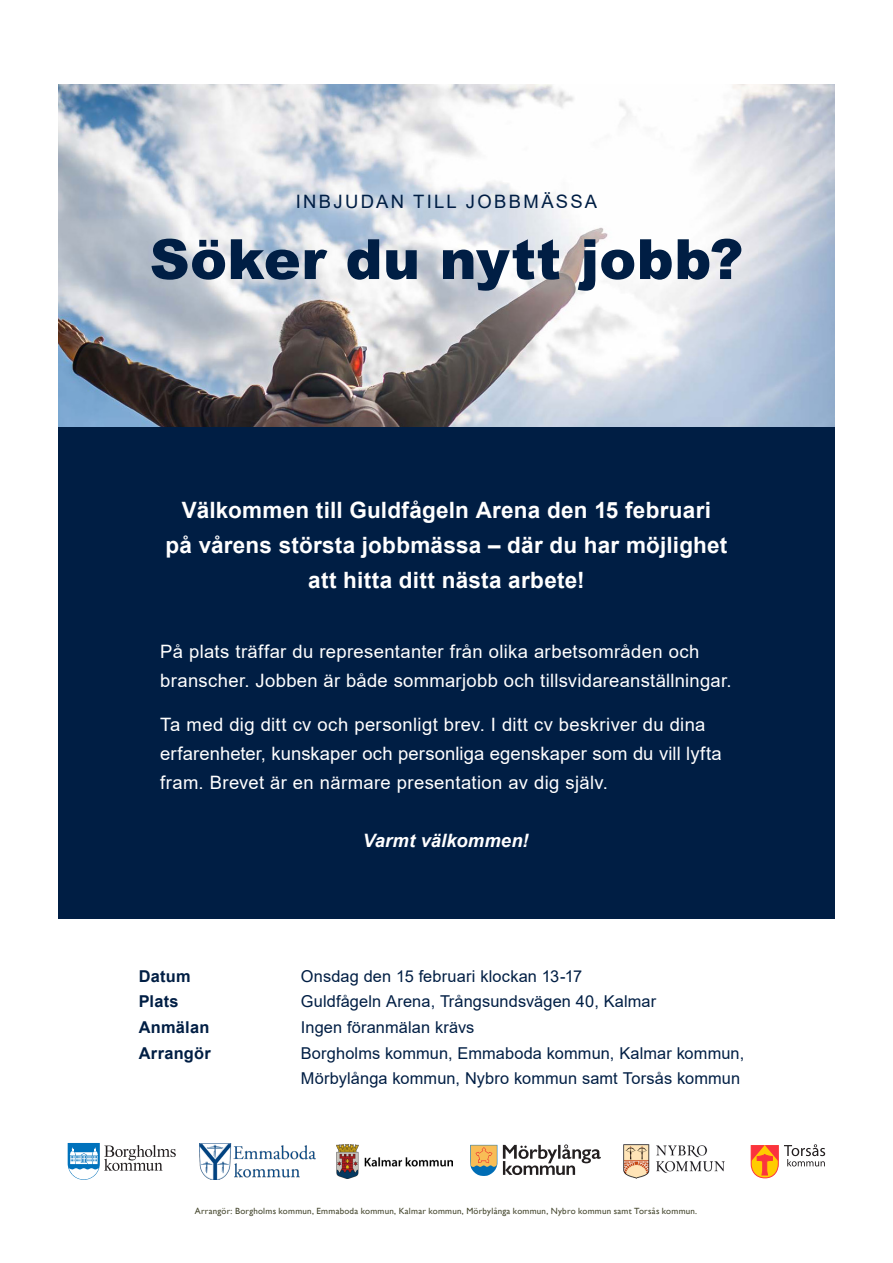
<style>
.page{position:relative;width:893px;height:1263px;background:#fff}
.page>*{position:absolute;margin:0;border:0;box-sizing:border-box;transform-origin:0 0}
.t1{font:900 55.5px "Arial";letter-spacing:.01em;color:#001e44}
.t2{font:700 22.5px/35px "Arial";letter-spacing:.01em;color:#fff;text-align:center}
.t3{font:18.45px/29px "Arial";letter-spacing:.015em;color:#fff}
.t4{font:18.45px "Arial";letter-spacing:.125em;color:#001e44}
.t5{font:italic 700 18.45px "Arial";letter-spacing:.005em;color:#fff}
.t6{font:16.35px/24.6px "Arial";letter-spacing:.01em;color:#001e44}
.t7{font:700 16.35px "Arial";letter-spacing:.015em;color:#001e44}
.t8{font:9px "Gill Sans";letter-spacing:.025em;color:#46482f}
</style>
<div class="page">
<div style="left:58px;top:424px;width:777px;height:494px;background:#001e44"></div>
<img style="left:337px;top:1144px;width:115px;height:34px">
<svg style="left:68px;top:1143px;width:108px;height:37px"></svg>
<svg style="left:470px;top:1144px;width:131px;height:32px"></svg>
<img style="left:623px;top:1144px;width:102px;height:34px">
<svg style="left:751px;top:1145px;width:27px;height:33px"></svg>
<svg style="left:784px;top:1144px;width:41px;height:22px"></svg>
<img style="left:200px;top:1144px;width:115px;height:35px">
<img style="left:58px;top:85px;width:777px;height:341px">
<p class="t4" style="left:296px;top:188px;width:303px">INBJUDAN TILL JOBBMÄSSA</p>
<p class="t1" style="left:150px;top:219px;width:595px">Söker du nytt jobb?</p>
<p class="t2" style="left:182px;top:493px;width:531px">Välkommen till Guldfågeln Arena den 15 februari</p>
<p class="t2" style="left:166px;top:528px;width:563px">på vårens största jobbmässa – där du har möjlighet att hitta ditt nästa arbete!</p>
<p class="t3" style="left:160px;top:637px;width:573px">På plats träffar du representanter från olika arbetsområden och branscher. Jobben är både sommarjobb och tillsvidareanställningar.</p>
<p class="t3" style="left:160px;top:710px;width:563px">Ta med dig ditt cv och personligt brev. I ditt cv beskriver du dina erfarenheter, kunskaper och personliga egenskaper som du vill lyfta fram. Brevet är en närmare presentation av dig själv.</p>
<p class="t5" style="left:363px;top:829px;width:167px">Varmt välkommen!</p>
<p class="t7" style="left:139px;top:964px;width:53px">Datum</p>
<p class="t6" style="left:301px;top:964px;width:283px">Onsdag den 15 februari klockan 13-17</p>
<p class="t7" style="left:139px;top:990px;width:41px">Plats</p>
<p class="t6" style="left:301px;top:989px;width:357px">Guldfågeln Arena, Trångsundsvägen 40, Kalmar</p>
<p class="t7" style="left:139px;top:1016px;width:72px">Anmälan</p>
<p class="t6" style="left:301px;top:1015px;width:175px">Ingen föranmälan krävs</p>
<p class="t7" style="left:139px;top:1042px;width:73px">Arrangör</p>
<p class="t6" style="left:301px;top:1041px;width:445px">Borgholms kommun, Emmaboda kommun, Kalmar kommun,<br>Mörbylånga kommun, Nybro kommun samt Torsås kommun</p>
<p class="t8" style="left:195px;top:1205px;width:504px">Arrangör: Borgholms kommun, Emmaboda kommun, Kalmar kommun, Mörbylånga kommun, Nybro kommun samt Torsås kommun.</p>
</div>
